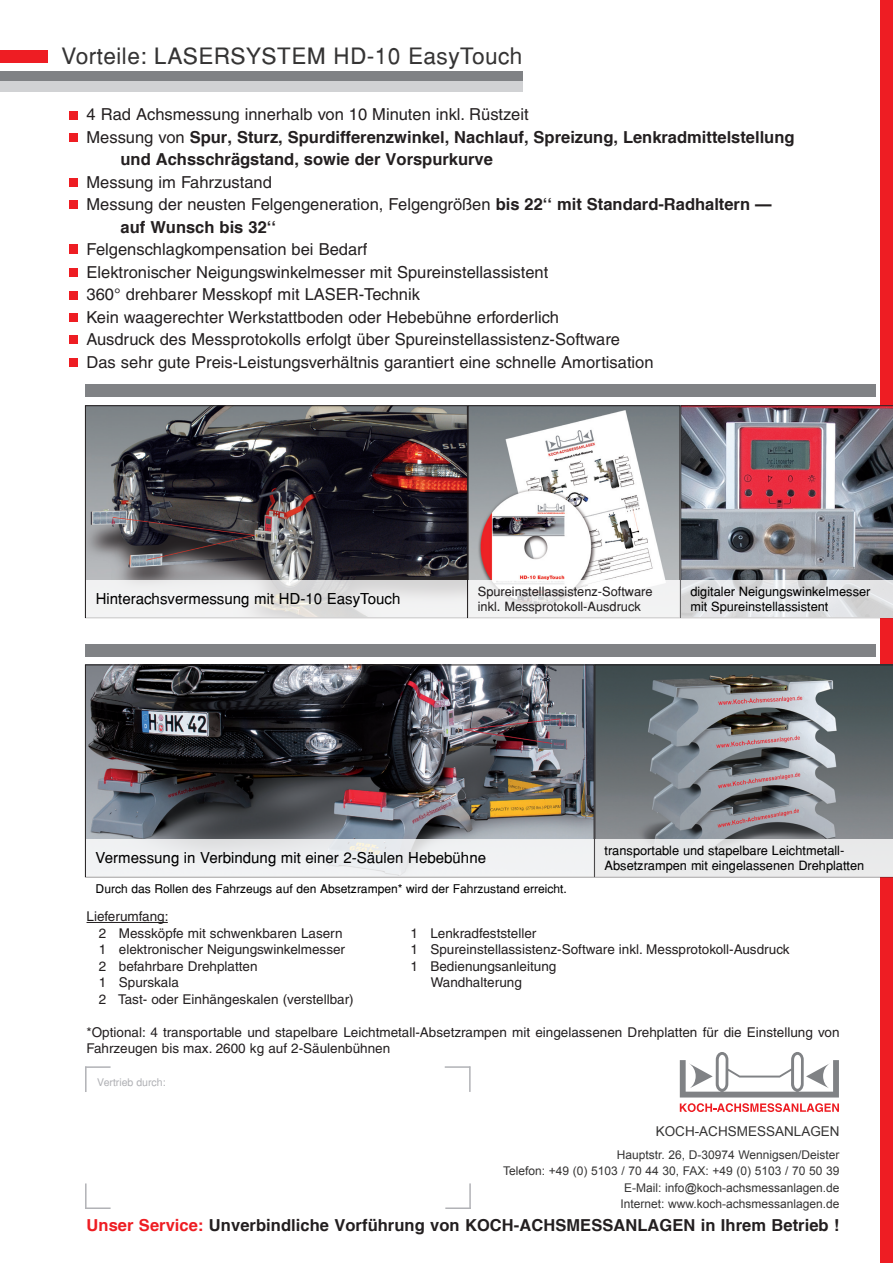
<style>
.page{position:relative;width:893px;height:1263px;background:#fff}
.page>*{position:absolute;margin:0;border:0;box-sizing:border-box;transform-origin:0 0}
.t1{font:22.5px "Helvetica";letter-spacing:.02em;color:#353434}
.t2{font:16.5px "Helvetica";color:#231f20}
.t3{font:700 16.5px "Helvetica";color:#231f20}
.t4{font:15px "Helvetica";color:#000}
.t5{font:13.5px/16.5px "Helvetica";color:#231f20}
.t6{font:13.5px "Arial";color:#353434}
.t7{font:12.75px "Helvetica";color:#000}
.t8{font:12.75px "Helvetica";color:#231f20}
.t9{font:12px "Arial";color:#353434}
.t10{font:12px "Helvetica";color:#000}
.t11{font:10.5px "Helvetica";color:#b1b2b6}
.s1{font-weight:400}
.s2{font-weight:700}
.s3{color:#ee1d23}
</style>
<div class="page">
<div style="left:880px;top:0;width:13px;height:1263px;background:#ee1d23"></div>
<hr style="left:87px;top:922px;width:81px;height:1px;background:#231f20">
<img style="left:87px;top:407px;width:591px;height:173px">
<img style="left:680px;top:405px;width:213px;height:213px">
<div style="left:85px;top:405px;width:383px;height:213px;border:1px solid #231f20"></div>
<div style="left:468px;top:405px;width:212px;height:213px;border:1px solid #231f20"></div>
<img style="left:87px;top:666px;width:505px;height:173px">
<div style="left:85px;top:664px;width:509px;height:213px;border:1px solid #231f20"></div>
<svg style="left:594px;top:664px;width:299px;height:213px;background:#72777b"></svg>
<hr style="left:445px;top:1066px;width:25px;height:2px;background:#b1b2b6">
<hr style="left:85px;top:1207px;width:26px;height:2px;background:#b1b2b6">
<hr style="left:85px;top:1066px;width:2px;height:26px;background:#b1b2b6">
<hr style="left:469px;top:1183px;width:2px;height:26px;background:#b1b2b6">
<hr style="left:85px;top:1066px;width:26px;height:2px;background:#b1b2b6">
<hr style="left:469px;top:1066px;width:2px;height:26px;background:#b1b2b6">
<hr style="left:445px;top:1207px;width:26px;height:2px;background:#b1b2b6">
<hr style="left:85px;top:1183px;width:2px;height:26px;background:#b1b2b6">
<svg style="left:680px;top:1052px;width:159px;height:45px"></svg>
<svg style="left:680px;top:1103px;width:159px;height:9px"></svg>
<div style="left:0;top:50px;width:48px;height:13px;background:#ee1d23"></div>
<div style="left:0;top:71px;width:522px;height:11px;background:#808285"></div>
<div style="left:0;top:82px;width:522px;height:10px;background:#d1d2d4"></div>
<div style="left:69px;top:111px;width:9px;height:8px;background:#ee1d23"></div>
<div style="left:69px;top:133px;width:9px;height:9px;background:#ee1d23"></div>
<div style="left:69px;top:178px;width:9px;height:9px;background:#ee1d23"></div>
<div style="left:69px;top:201px;width:9px;height:8px;background:#ee1d23"></div>
<div style="left:69px;top:291px;width:9px;height:8px;background:#ee1d23"></div>
<div style="left:69px;top:313px;width:9px;height:9px;background:#ee1d23"></div>
<div style="left:69px;top:246px;width:9px;height:8px;background:#ee1d23"></div>
<div style="left:69px;top:336px;width:9px;height:8px;background:#ee1d23"></div>
<div style="left:69px;top:358px;width:9px;height:9px;background:#ee1d23"></div>
<div style="left:69px;top:244px;width:9px;height:9px;background:#ee1d23"></div>
<div style="left:69px;top:268px;width:9px;height:9px;background:#ee1d23"></div>
<div style="left:85px;top:384px;width:790px;height:13px;background:#808285"></div>
<div style="left:85px;top:644px;width:790px;height:13px;background:#808285"></div>
<svg style="left:469px;top:580px;width:211px;height:37px;fill:#f2f3f3"></svg>
<svg style="left:86px;top:580px;width:381px;height:37px;fill:#f0f0f0"></svg>
<div style="left:86px;top:839px;width:508px;height:37px;background:linear-gradient(to right,#eceeef,#eff1f2)"></div>
<div style="left:596px;top:839px;width:297px;height:37px;background:#e9eaeb"></div>
<svg style="left:681px;top:580px;width:212px;height:37px;background:#e0e1e3"></svg>
<p class="t1" style="left:62px;top:42px;width:462px">Vorteile: LASERSYSTEM HD-10 EasyTouch</p>
<p class="t2" style="left:87px;top:105px;width:444px">4 Rad Achsmessung innerhalb von 10 Minuten inkl. Rüstzeit</p>
<p class="t3" style="left:87px;top:127px;width:709px"><span class="s1">Messung von</span> Spur, Sturz, Spurdifferenzwinkel, Nachlauf, Spreizung, Lenkradmittelstellung</p>
<p class="t3" style="left:121px;top:149px;width:374px">und Achsschrägstand, sowie der Vorspurkurve</p>
<p class="t2" style="left:87px;top:172px;width:187px">Messung im Fahrzustand</p>
<p class="t2" style="left:87px;top:195px;width:687px">Messung der neusten Felgengeneration, Felgengrößen <span class="s2">bis 22‘‘ mit Standard-Radhaltern —</span></p>
<p class="t3" style="left:121px;top:217px;width:157px">auf Wunsch bis 32‘‘</p>
<p class="t2" style="left:87px;top:240px;width:282px">Felgenschlagkompensation bei Bedarf</p>
<p class="t2" style="left:87px;top:262px;width:463px">Elektronischer Neigungswinkelmesser mit Spureinstellassistent</p>
<p class="t2" style="left:87px;top:285px;width:335px">360° drehbarer Messkopf mit LASER-Technik</p>
<p class="t2" style="left:87px;top:307px;width:474px">Kein waagerechter Werkstattboden oder Hebebühne erforderlich</p>
<p class="t2" style="left:87px;top:330px;width:535px">Ausdruck des Messprotokolls erfolgt über Spureinstellassistenz-Software</p>
<p class="t2" style="left:87px;top:352px;width:569px">Das sehr gute Preis-Leistungsverhältnis garantiert eine schnelle Amortisation</p>
<p class="t4" style="left:96px;top:589px;width:306px">Hinterachsvermessung mit HD-10 EasyTouch</p>
<p class="t8" style="left:478px;top:583px;width:176px">Spureinstellassistenz-Software</p>
<p class="t8" style="left:478px;top:599px;width:165px">inkl. Messprotokoll-Ausdruck</p>
<p class="t7" style="left:690px;top:583px;width:182px">digitaler Neigungswinkelmesser</p>
<p class="t7" style="left:690px;top:599px;width:140px">mit Spureinstellassistent</p>
<p class="t4" style="left:96px;top:849px;width:392px">Vermessung in Verbindung mit einer 2-Säulen Hebebühne</p>
<p class="t10" style="left:96px;top:881px;width:473px">Durch das Rollen des Fahrzeugs auf den Absetzrampen* wird der Fahrzustand erreicht.</p>
<p class="t7" style="left:605px;top:842px;width:241px">transportable und stapelbare Leichtmetall-</p>
<p class="t7" style="left:605px;top:857px;width:261px">Absetzrampen mit eingelassenen Drehplatten</p>
<p class="t5" style="left:87px;top:908px;width:83px">Lieferumfang:</p>
<p class="t5" style="left:99px;top:924px;width:245px">2 Messköpfe mit schwenkbaren Lasern</p>
<p class="t5" style="left:411px;top:924px;width:127px">1 Lenkradfeststeller</p>
<p class="t5" style="left:99px;top:941px;width:248px">1 elektronischer Neigungswinkelmesser</p>
<p class="t5" style="left:411px;top:941px;width:380px">1 Spureinstellassistenz-Software inkl. Messprotokoll-Ausdruck</p>
<p class="t5" style="left:99px;top:957px;width:160px">2 befahrbare Drehplatten</p>
<p class="t5" style="left:411px;top:957px;width:147px">1 Bedienungsanleitung</p>
<p class="t5" style="left:99px;top:974px;width:81px">1 Spurskala</p>
<p class="t5" style="left:431px;top:974px;width:93px">Wandhalterung</p>
<p class="t5" style="left:99px;top:990px;width:256px">2 Tast- oder Einhängeskalen (verstellbar)</p>
<p class="t5" style="left:87px;top:1023px;width:755px">*Optional: 4 transportable und stapelbare Leichtmetall-Absetzrampen mit eingelassenen Drehplatten für die Einstellung von<br>Fahrzeugen bis max. 2600 kg auf 2-Säulenbühnen</p>
<p class="t11" style="left:97px;top:1075px;width:70px">Vertrieb durch:</p>
<p class="t6" style="left:656px;top:1123px;width:185px">KOCH-ACHSMESSANLAGEN</p>
<p class="t9" style="left:617px;top:1147px;width:224px">Hauptstr. 26, D-30974 Wennigsen/Deister</p>
<p class="t9" style="left:503px;top:1163px;width:338px">Telefon: +49 (0) 5103 / 70 44 30, FAX: +49 (0) 5103 / 70 50 39</p>
<p class="t9" style="left:624px;top:1180px;width:217px">E-Mail: info@koch-achsmessanlagen.de</p>
<p class="t9" style="left:620px;top:1196px;width:221px">Internet: www.koch-achsmessanlagen.de</p>
<p class="t3" style="left:87px;top:1215px;width:754px"><span class="s3">Unser Service:</span> Unverbindliche Vorführung von KOCH-ACHSMESSANLAGEN in Ihrem Betrieb !</p>
</div>
